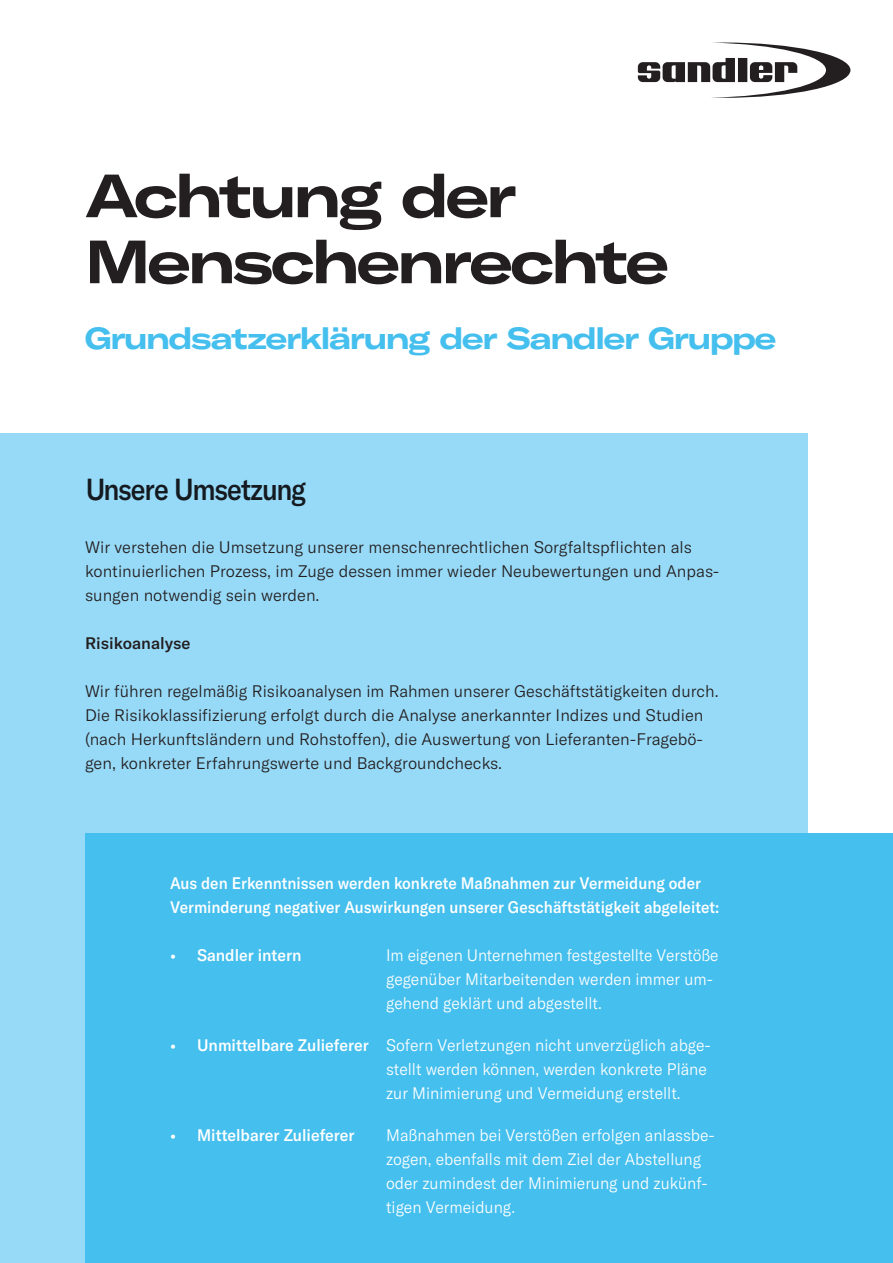
<style>
.page{position:relative;width:893px;height:1263px;background:#fff}
.page>*{position:absolute;margin:0;border:0;box-sizing:border-box;transform-origin:0 0}
.t1{font:700 expanded 60px/66px "GT America";letter-spacing:-.05em;color:#231f20;scale:.9 1}
.t2{font:700 expanded 30px "GT America";letter-spacing:-.05em;color:#45bfee;scale:.9 1}
.t3{font:500 30px "GT America";letter-spacing:-.04em;color:#231f20;scale:.9 1}
.t4{font:300 16.5px/24px "GT America";color:#231f20}
.t5{font:300 16.5px/24px "GT America";color:#fff;scale:.96 1}
.t6{font:500 16.5px/24px "GT America";color:#fff;scale:.93 1}
.t7{font:300 16.5px/24px "GT America";color:#fff;scale:.95 1}
.t8{font:500 16.5px "GT America";color:#fff;scale:.96 1}
.t9{font:500 16.5px "GT America";color:#231f20}
.s1{font-weight:500}
</style>
<div class="page">
<div style="left:0;top:434px;width:808px;height:829px;background:#97daf8"></div>
<svg style="left:638px;top:43px;width:212px;height:55px"></svg>
<div style="left:85px;top:833px;width:808px;height:430px;background:#45bfee"></div>
<h1 class="t1" style="left:85px;top:162px;width:650px">Achtung der<br>Menschenrechte</h1>
<h2 class="t2" style="left:85px;top:320px;width:770px">Grundsatzerklärung der Sandler Gruppe</h2>
<h2 class="t3" style="left:85px;top:471px;width:247px">Unsere Umsetzung</h2>
<p class="t4" style="left:85px;top:535px;width:636px">Wir verstehen die Umsetzung unserer menschenrechtlichen Sorgfaltspflichten als kontinuierlichen Prozess, im Zuge dessen immer wieder Neubewertungen und Anpas&shy;sungen notwendig sein werden.</p>
<p class="t9" style="left:85px;top:633px;width:107px">Risikoanalyse</p>
<p class="t4" style="left:85px;top:679px;width:635px">Wir führen regelmäßig Risikoanalysen im Rahmen unserer Geschäftstätigkeiten durch.</p>
<p class="t4" style="left:85px;top:703px;width:620px">Die Risikoklassifizierung erfolgt durch die Analyse anerkannter Indizes und Studien</p>
<p class="t4" style="left:85px;top:727px;width:619px">(nach Herkunftsländern und Rohstoffen), die Auswertung von Lieferanten-Fragebö&shy;gen, konkreter Erfahrungswerte und Backgroundchecks.</p>
<p class="t6" style="left:170px;top:871px;width:592px">Aus den Erkenntnissen werden konkrete Maßnahmen zur Vermeidung oder<br>Verminderung negativer Auswirkungen unserer Geschäftstätigkeit abgeleitet:</p>
<p class="t8" style="left:170px;top:945px;width:138px">• Sandler intern</p>
<p class="t7" style="left:386px;top:943px;width:351px">Im eigenen Unternehmen festgestellte Verstöße gegenüber Mitarbeitenden werden immer um&shy;gehend geklärt und abgestellt.</p>
<p class="t5" style="left:386px;top:1033px;width:340px;text-indent:-216px"><span class="s1">• Unmittelbare Zulieferer</span> Sofern Verletzungen nicht unverzüglich abge&shy;stellt werden können, werden konkrete Pläne zur Minimierung und Vermeidung erstellt.</p>
<p class="t8" style="left:170px;top:1125px;width:194px">• Mittelbarer Zulieferer</p>
<p class="t5" style="left:386px;top:1123px;width:344px">Maßnahmen bei Verstößen erfolgen anlassbe&shy;zogen, ebenfalls mit dem Ziel der Abstellung oder zumindest der Minimierung und zukünf&shy;tigen Vermeidung.</p>
</div>
